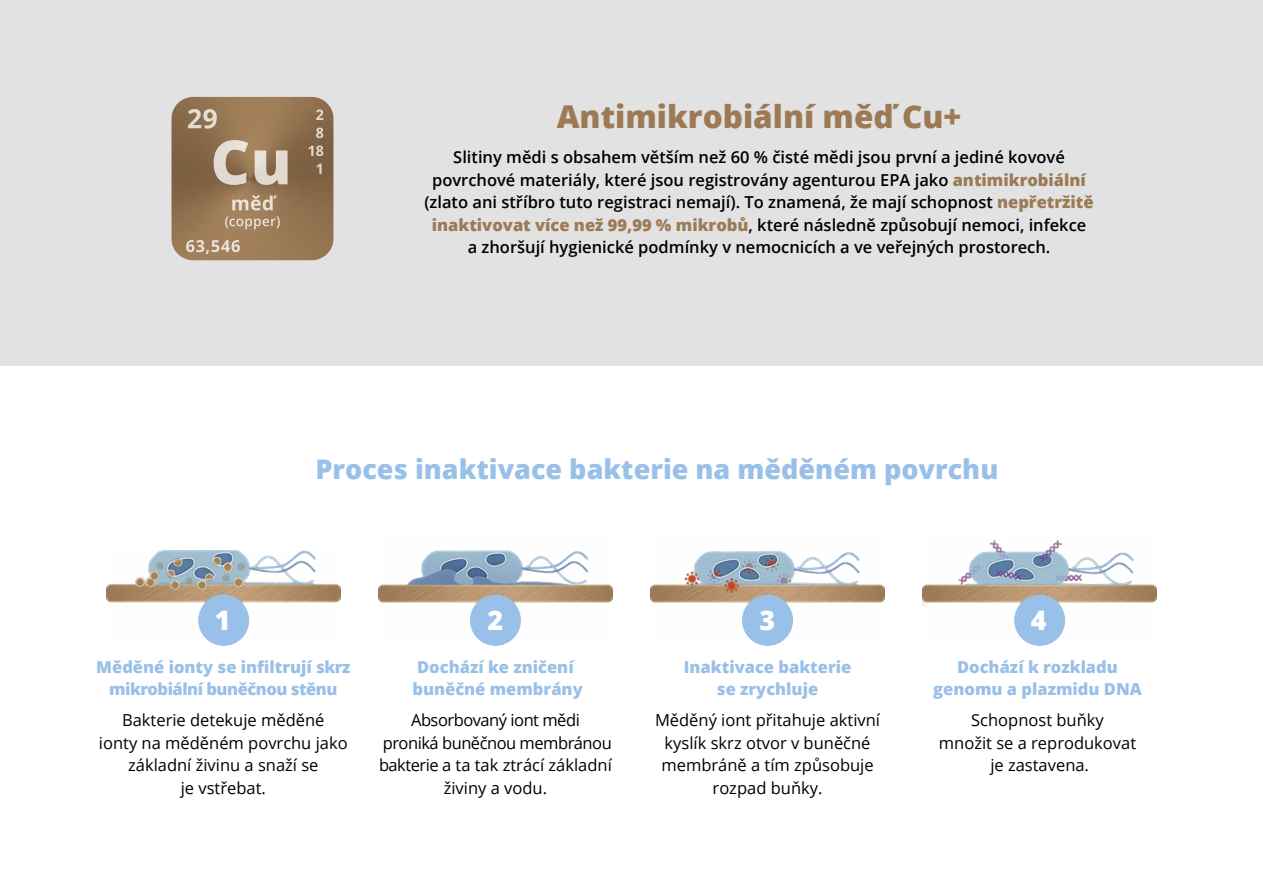
<style>
.page{position:relative;width:1263px;height:893px;background:#fff}
.page>*{position:absolute;margin:0;border:0;box-sizing:border-box;transform-origin:0 0}
.nadpis1{font:800 31.5px "Open Sans";color:#9c7a56}
.nadpis1-2{font:800 27px "Open Sans";color:#99c0e8}
.text_sloupce{font:800 27px "Open Sans";color:#fff}
.text{font:600 16.5px/22.5px "Open Sans";color:#000;text-align:center}
.text_sloupce-2{font:16.5px/22.5px "Open Sans";color:#000;text-align:center}
.text_sloupce-3{font:800 16.5px/22.5px "Open Sans";color:#99c0e8;text-align:center}
.text_sloupce-4{font:16.5px/22.5px "Open Sans";letter-spacing:-.03em;color:#000;text-align:center}
.text_sloupce-5{font:800 16.5px/22.5px "Open Sans";letter-spacing:-.03em;color:#99c0e8;text-align:center}
.s1{font-weight:800;color:#9c7a56}
</style>
<div class="page">
<img style="left:106px;top:551px;width:234px;height:90px">
<div style="left:198px;top:595px;width:51px;height:51px;background:#99c0e8;border-radius:50%"></div>
<img style="left:378px;top:550px;width:234px;height:91px">
<div style="left:470px;top:595px;width:51px;height:51px;background:#99c0e8;border-radius:50%"></div>
<img style="left:650px;top:551px;width:234px;height:90px">
<div style="left:742px;top:595px;width:51px;height:51px;background:#99c0e8;border-radius:50%"></div>
<img style="left:923px;top:540px;width:234px;height:101px">
<div style="left:1014px;top:595px;width:51px;height:51px;background:#99c0e8;border-radius:50%"></div>
<div style="left:0;top:0;width:1263px;height:366px;background:#e2e2e2"></div>
<img style="left:171px;top:97px;width:162px;height:163px">
<img style="left:214px;top:140px;width:74px;height:45px">
<img style="left:232px;top:195px;width:45px;height:15px">
<img style="left:225px;top:216px;width:55px;height:13px">
<img style="left:186px;top:240px;width:54px;height:14px">
<img style="left:188px;top:109px;width:29px;height:20px">
<svg style="left:316px;top:110px;width:7px;height:10px"></svg>
<svg style="left:316px;top:128px;width:7px;height:10px"></svg>
<img style="left:308px;top:146px;width:15px;height:10px">
<svg style="left:316px;top:164px;width:6px;height:10px"></svg>
<p class="nadpis1" style="left:557px;top:93px;width:406px">Antimikrobiální měď Cu+</p>
<p class="text" style="left:424px;top:146px;width:671px">Slitiny mědi s obsahem větším než 60 % čisté mědi jsou první a jediné kovové povrchové materiály, které jsou registrovány agenturou EPA jako <span class="s1">antimikrobiální </span>(zlato ani stříbro tuto registraci nemají). To znamená, že mají schopnost <span class="s1">nepřetržitě inaktivovat více než 99,99 % mikrobů</span>, které následně způsobují nemoci, infekce<br>a zhoršují hygienické podmínky v nemocnicích a ve veřejných prostorech.</p>
<p class="nadpis1-2" style="left:315px;top:448px;width:684px">Proces inaktivace bakterie na měděném povrchu</p>
<p class="text_sloupce" style="left:215px;top:600px;width:17px">1</p>
<p class="text_sloupce" style="left:487px;top:600px;width:17px">2</p>
<p class="text_sloupce" style="left:760px;top:600px;width:17px">3</p>
<p class="text_sloupce" style="left:1031px;top:600px;width:17px">4</p>
<p class="text_sloupce-5" style="left:96px;top:655px;width:256px">Měděné ionty se infiltrují skrz mikrobiální buněčnou stěnu</p>
<p class="text_sloupce-2" style="left:99px;top:709px;width:250px">Bakterie detekuje měděné<br>ionty na měděném povrchu jako základní živinu a snaží se<br>je vstřebat.</p>
<p class="text_sloupce-3" style="left:412px;top:655px;width:172px;text-align:left">Dochází ke zničení buněčné membrány</p>
<p class="text_sloupce-4" style="left:379px;top:709px;width:234px">Absorbovaný iont mědi<br>proniká buněčnou membránou bakterie a ta tak ztrácí základní živiny a vodu.</p>
<p class="text_sloupce-3" style="left:684px;top:655px;width:169px">Inaktivace bakterie se zrychluje</p>
<p class="text_sloupce-2" style="left:655px;top:709px;width:227px">Měděný iont přitahuje aktivní kyslík skrz otvor v buněčné membráně a tím způsobuje rozpad buňky.</p>
<p class="text_sloupce-3" style="left:933px;top:655px;width:210px">Dochází k rozkladu genomu a plazmidu DNA</p>
<p class="text_sloupce-2" style="left:939px;top:709px;width:199px">Schopnost buňky<br>množit se a reprodukovat je zastavena.</p>
</div>
